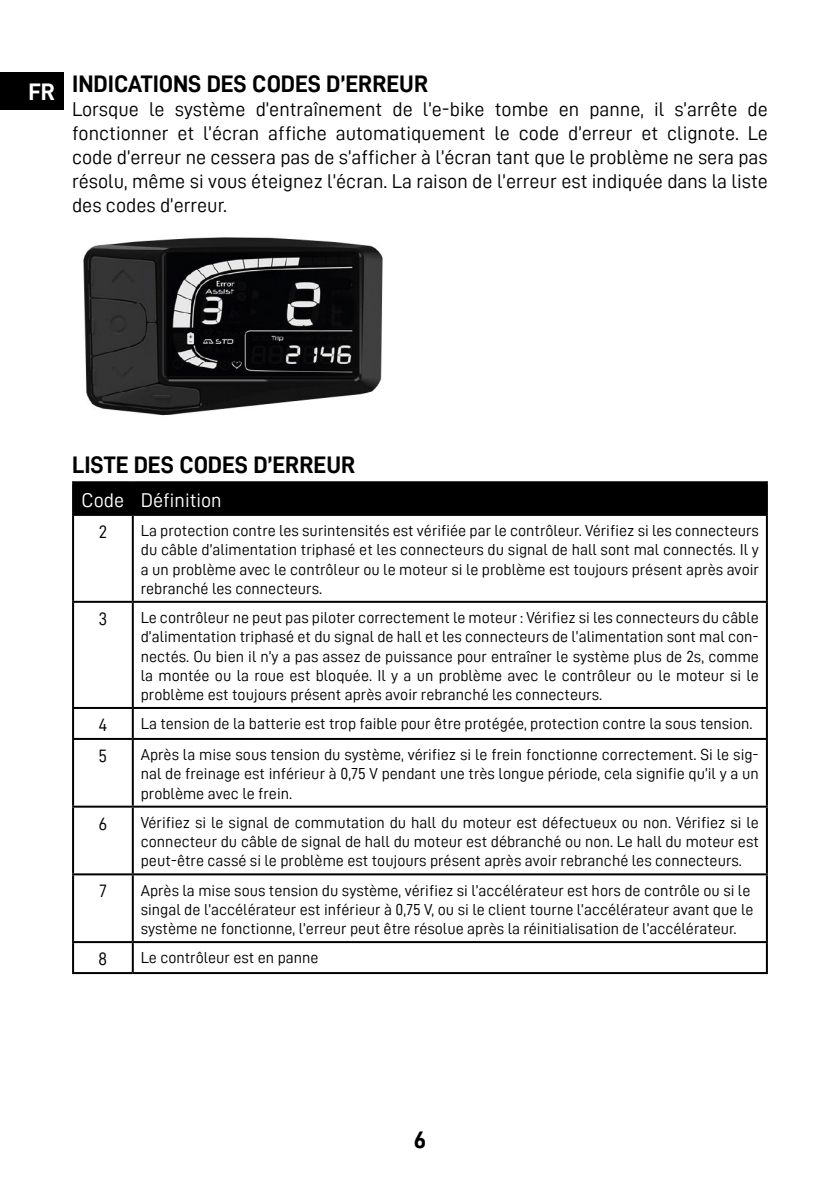
<style>
.page{position:relative;width:840px;height:1191px;background:#fff}
.page>*{position:absolute;margin:0;border:0;box-sizing:border-box;transform-origin:0 0}
.t1{font:24px "D DIN Bold";color:#000}
.t2{font:20px/24px "D DIN";color:#000;text-align:justify}
.t3{font:20px "D DIN";color:#fff}
.t4{font:18px "D DIN";color:#000}
.t5{font:16px/19.2px "D DIN";color:#000;text-align:justify}
.s1{color:#fff}
</style>
<div class="page">
<div style="left:0;top:72px;width:64px;height:37px;background:#000"></div>
<img style="left:83px;top:237px;width:300px;height:179px">
<div style="left:74px;top:483px;width:691px;height:31px;background:#000"></div>
<hr style="left:72px;top:481px;width:61px;height:2px;background:#000">
<hr style="left:72px;top:483px;width:2px;height:31px;background:#000">
<hr style="left:133px;top:481px;width:634px;height:2px;background:#000">
<hr style="left:132px;top:483px;width:2px;height:31px;background:#000">
<hr style="left:765px;top:483px;width:2px;height:31px;background:#000">
<hr style="left:72px;top:514px;width:61px;height:2px;background:#000">
<hr style="left:72px;top:516px;width:2px;height:85px;background:#000">
<hr style="left:133px;top:514px;width:634px;height:2px;background:#000">
<hr style="left:132px;top:516px;width:2px;height:85px;background:#000">
<hr style="left:765px;top:516px;width:2px;height:85px;background:#000">
<hr style="left:72px;top:601px;width:61px;height:2px;background:#000">
<hr style="left:72px;top:603px;width:2px;height:104px;background:#000">
<hr style="left:133px;top:601px;width:634px;height:2px;background:#000">
<hr style="left:132px;top:603px;width:2px;height:104px;background:#000">
<hr style="left:765px;top:603px;width:2px;height:104px;background:#000">
<hr style="left:72px;top:707px;width:61px;height:2px;background:#000">
<hr style="left:72px;top:709px;width:2px;height:29px;background:#000">
<hr style="left:133px;top:707px;width:634px;height:2px;background:#000">
<hr style="left:132px;top:709px;width:2px;height:29px;background:#000">
<hr style="left:765px;top:709px;width:2px;height:29px;background:#000">
<hr style="left:72px;top:738px;width:61px;height:2px;background:#000">
<hr style="left:72px;top:740px;width:2px;height:65px;background:#000">
<hr style="left:133px;top:738px;width:634px;height:2px;background:#000">
<hr style="left:132px;top:740px;width:2px;height:65px;background:#000">
<hr style="left:765px;top:740px;width:2px;height:65px;background:#000">
<hr style="left:72px;top:805px;width:61px;height:2px;background:#000">
<hr style="left:72px;top:807px;width:2px;height:66px;background:#000">
<hr style="left:133px;top:805px;width:634px;height:2px;background:#000">
<hr style="left:132px;top:807px;width:2px;height:66px;background:#000">
<hr style="left:765px;top:807px;width:2px;height:66px;background:#000">
<hr style="left:72px;top:873px;width:61px;height:2px;background:#000">
<hr style="left:72px;top:875px;width:2px;height:66px;background:#000">
<hr style="left:133px;top:873px;width:634px;height:2px;background:#000">
<hr style="left:132px;top:875px;width:2px;height:66px;background:#000">
<hr style="left:765px;top:875px;width:2px;height:66px;background:#000">
<hr style="left:72px;top:941px;width:61px;height:2px;background:#000">
<hr style="left:72px;top:943px;width:2px;height:29px;background:#000">
<hr style="left:133px;top:941px;width:634px;height:2px;background:#000">
<hr style="left:132px;top:943px;width:2px;height:29px;background:#000">
<hr style="left:765px;top:943px;width:2px;height:29px;background:#000">
<hr style="left:72px;top:972px;width:61px;height:2px;background:#000">
<hr style="left:133px;top:972px;width:634px;height:2px;background:#000">
<h1 class="t1" style="left:28px;top:70px;width:401px"><span class="s1">FR</span> INDICATIONS DES CODES D’ERREUR</h1>
<p class="t2" style="left:72px;top:97px;width:697px">Lorsque le système d’entraînement de l’e-bike tombe en panne, il s’arrête de fonctionner et l’écran affiche automatiquement le code d’erreur et clignote. Le code d’erreur ne cessera pas de s’afficher à l’écran tant que le problème ne sera pas résolu, même si vous éteignez l’écran. La raison de l’erreur est indiquée dans la liste des codes d’erreur.</p>
<h1 class="t1" style="left:72px;top:452px;width:285px">LISTE DES CODES D’ERREUR</h1>
<p class="t3" style="left:82px;top:489px;width:141px">Code Définition</p>
<p class="t4" style="left:99px;top:522px;width:10px">2</p>
<p class="t5" style="left:141px;top:521px;width:619px">La protection contre les surintensités est vérifiée par le contrôleur. Vérifiez si les connecteurs du câble d’alimentation triphasé et les connecteurs du signal de hall sont mal connectés. Il y a un problème avec le contrôleur ou le moteur si le problème est toujours présent après avoir rebranché les connecteurs.</p>
<p class="t4" style="left:98px;top:609px;width:10px">3</p>
<p class="t5" style="left:141px;top:608px;width:619px">Le contrôleur ne peut pas piloter correctement le moteur : Vérifiez si les connecteurs du câble d’alimentation triphasé et du signal de hall et les connecteurs de l’alimentation sont mal con&shy;nectés. Ou bien il n’y a pas assez de puissance pour entraîner le système plus de 2s, comme la montée ou la roue est bloquée. Il y a un problème avec le contrôleur ou le moteur si le problème est toujours présent après avoir rebranché les connecteurs.</p>
<p class="t4" style="left:98px;top:715px;width:10px">4</p>
<p class="t5" style="left:141px;top:714px;width:613px">La tension de la batterie est trop faible pour être protégée, protection contre la sous tension.</p>
<p class="t4" style="left:98px;top:746px;width:10px">5</p>
<p class="t5" style="left:141px;top:745px;width:619px">Après la mise sous tension du système, vérifiez si le frein fonctionne correctement. Si le sig&shy;nal de freinage est inférieur à 0,75 V pendant une très longue période, cela signifie qu’il y a un problème avec le frein.</p>
<p class="t4" style="left:98px;top:813px;width:10px">6</p>
<p class="t5" style="left:141px;top:812px;width:619px">Vérifiez si le signal de commutation du hall du moteur est défectueux ou non. Vérifiez si le connecteur du câble de signal de hall du moteur est débranché ou non. Le hall du moteur est peut-être cassé si le problème est toujours présent après avoir rebranché les connecteurs.</p>
<p class="t4" style="left:99px;top:881px;width:9px">7</p>
<p class="t5" style="left:141px;top:880px;width:613px;text-align:left">Après la mise sous tension du système, vérifiez si l’accélérateur est hors de contrôle ou si le singal de l’accélérateur est inférieur à 0,75 V, ou si le client tourne l’accélérateur avant que le système ne fonctionne, l’erreur peut être résolue après la réinitialisation de l’accélérateur.</p>
<p class="t4" style="left:98px;top:949px;width:11px">8</p>
<p class="t5" style="left:141px;top:948px;width:179px">Le contrôleur est en panne</p>
<h1 class="t1" style="left:413px;top:1126px;width:14px">6</h1>
</div>
